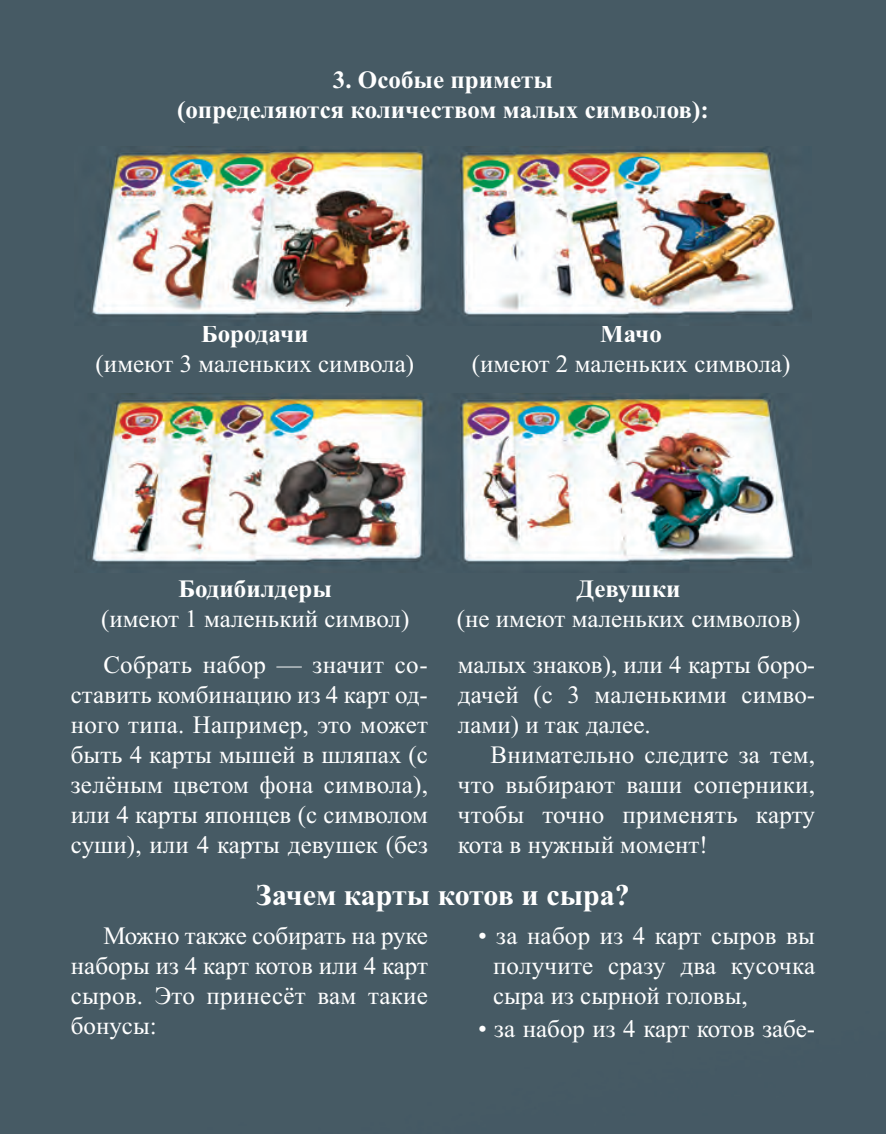
<style>
.page{position:relative;width:886px;height:1134px;background:#465a64}
.page>*{position:absolute;margin:0;border:0;box-sizing:border-box;transform-origin:0 0}
.t1{font:700 30px "Times New Roman";color:#fff}
.t2{font:25px/30px "Times New Roman";color:#fff;text-align:justify}
.t3{font:700 25px "Times New Roman";color:#fff}
</style>
<div class="page">
<img style="left:75px;top:147px;width:736px;height:178px">
<img style="left:75px;top:394px;width:736px;height:178px">
<p class="t3" style="left:333px;top:65px;width:222px">3. Особые приметы</p>
<p class="t3" style="left:177px;top:95px;width:533px">(определяются количеством малых символов):</p>
<p class="t3" style="left:201px;top:319px;width:109px">Бородачи</p>
<p class="t2" style="left:96px;top:349px;width:320px">(имеют 3 маленьких символа)</p>
<p class="t3" style="left:600px;top:319px;width:63px">Мачо</p>
<p class="t2" style="left:472px;top:349px;width:320px">(имеют 2 маленьких символа)</p>
<p class="t3" style="left:178px;top:573px;width:155px">Бодибилдеры</p>
<p class="t2" style="left:101px;top:603px;width:310px">(имеют 1 маленький символ)</p>
<p class="t3" style="left:577px;top:573px;width:105px">Девушки</p>
<p class="t2" style="left:457px;top:603px;width:345px">(не имеют маленьких символов)</p>
<p class="t2" style="left:71px;top:649px;width:359px;text-indent:33px">Собрать набор — значит со&shy;ставить комбинацию из 4 карт од&shy;ного типа. Например, это может быть 4 карты мышей в шляпах (с зелёным цветом фона символа), или 4 карты японцев (с символом суши), или 4 карты девушек (без</p>
<p class="t2" style="left:458px;top:649px;width:359px">малых знаков), или 4 карты боро&shy;дачей (с 3 маленькими симво&shy;лами) и так далее.</p>
<p class="t2" style="left:458px;top:739px;width:359px;text-indent:32px">Внимательно следите за тем, что выбирают ваши соперники, чтобы точно применять карту кота в нужный момент!</p>
<p class="t1" style="left:256px;top:877px;width:375px">Зачем карты котов и сыра?</p>
<p class="t2" style="left:71px;top:921px;width:359px;text-indent:32px">Можно также собирать на руке наборы из 4 карт котов или 4 карт сыров. Это принесёт вам такие бонусы:</p>
<p class="t2" style="left:493px;top:921px;width:324px;text-indent:-15px">• за набор из 4 карт сыров вы получите сразу два кусочка сыра из сырной головы,</p>
<p class="t2" style="left:478px;top:1013px;width:339px">• за набор из 4 карт котов забе-</p>
</div>
